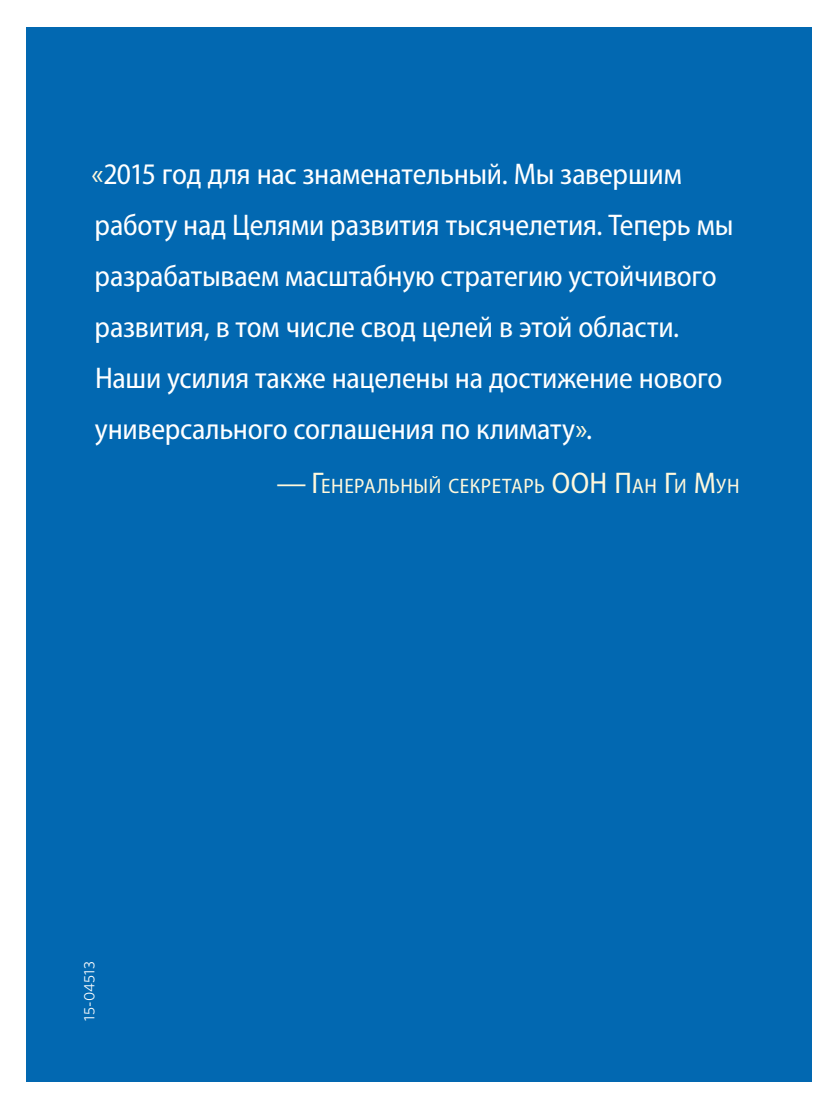
<style>
.page{position:relative;width:837px;height:1107px;background:#fff}
.page>*{position:absolute;margin:0;border:0;box-sizing:border-box;transform-origin:0 0}
.t1{font:semi-condensed 30px/51px "Myriad Pro";letter-spacing:-.01em;color:#fff}
.t2{font:semi-condensed 21px "Myriad Pro";letter-spacing:.025em;color:#fff8dc}
.t3{font:15px "Whitney";letter-spacing:.005em;color:#fff}
.s1{color:#fff8dc}
.s2{font-size:30px}
</style>
<div class="page">
<div style="left:26px;top:27px;width:785px;height:1055px;background:#0268b1"></div>
<p class="t1" style="left:92px;top:149px;width:644px"><span class="s1">«</span>2015 год для нас знаменательный. Мы завершим работу над Целями развития тысячелетия. Теперь мы разрабатываем масштабную стратегию устойчивого развития, в том числе свод целей в этой области.<br>Наши усилия также нацелены на достижение нового универсального соглашения по климату<span class="s1">»</span>.</p>
<p class="t2" style="left:276px;top:474px;width:465px"><span class="s2">—Г</span>енеральный секретарь <span class="s2">ООН П</span>ан <span class="s2">Г</span>и <span class="s2">М</span>ун</p>
<p class="t3" style="left:80px;top:1021px;width:61px;rotate:-90deg">15-04513</p>
</div>
